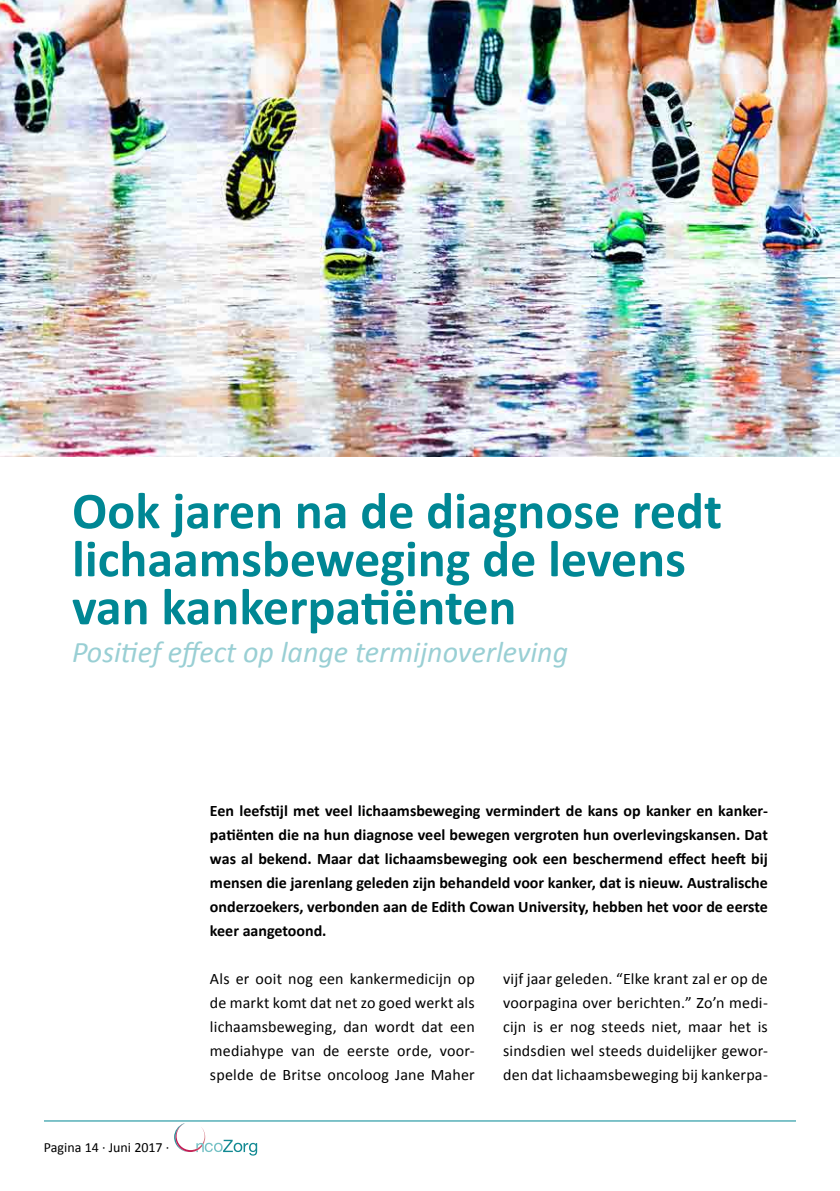
<style>
.page{position:relative;width:840px;height:1191px;background:#fff}
.page>*{position:absolute;margin:0;border:0;box-sizing:border-box;transform-origin:0 0}
.t1{font:700 52px/48px "Calibri";color:#008794}
.t2{font:italic 30px "Calibri";color:#99cfd4}
.t3{font:700 16px/24px "Calibri";color:#000;text-align:justify}
.t4{font:16px/24px "Calibri";letter-spacing:.01em;color:#000;text-align:justify}
.t5{font:14px "Calibri";color:#000}
</style>
<div class="page">
<hr style="left:44px;top:1120px;width:751px;height:1px;background:#008794">
<img style="left:190px;top:1127px;width:15px;height:25px">
<img style="left:175px;top:1123px;width:15px;height:29px">
<svg style="left:196px;top:1139px;width:61px;height:16px"></svg>
<img style="left:0;top:0;width:839px;height:456px">
<h1 class="t1" style="left:72px;top:487px;width:651px">Ook jaren na de diagnose redt lichaamsbeweging de levens van kankerpatiënten</h1>
<h2 class="t2" style="left:72px;top:631px;width:497px">Positief effect op lange termijnoverleving</h2>
<p class="t5" style="left:44px;top:1139px;width:127px">Pagina 14 ∙ Juni 2017 ∙</p>
<p class="t3" style="left:210px;top:799px;width:559px">Een leefstijl met veel lichaamsbeweging vermindert de kans op kanker en kanker&shy;patiënten die na hun diagnose veel bewegen vergroten hun overlevingskansen. Dat was al bekend. Maar dat lichaamsbeweging ook een beschermend effect heeft bij mensen die jarenlang geleden zijn behandeld voor kanker, dat is nieuw. Australische onderzoekers, verbonden aan de Edith Cowan University, hebben het voor de eerste keer aangetoond.</p>
<p class="t4" style="left:210px;top:967px;width:266px">Als er ooit nog een kankermedicijn op de markt komt dat net zo goed werkt als lichaamsbeweging, dan wordt dat een mediahype van de eerste orde, voor&shy;spelde de Britse oncoloog Jane Maher</p>
<p class="t4" style="left:503px;top:967px;width:266px">vijf jaar geleden. “Elke krant zal er op de voorpagina over berichten.” Zo’n medi&shy;cijn is er nog steeds niet, maar het is sindsdien wel steeds duidelijker gewor&shy;den dat lichaamsbeweging bij kankerpa-</p>
</div>
